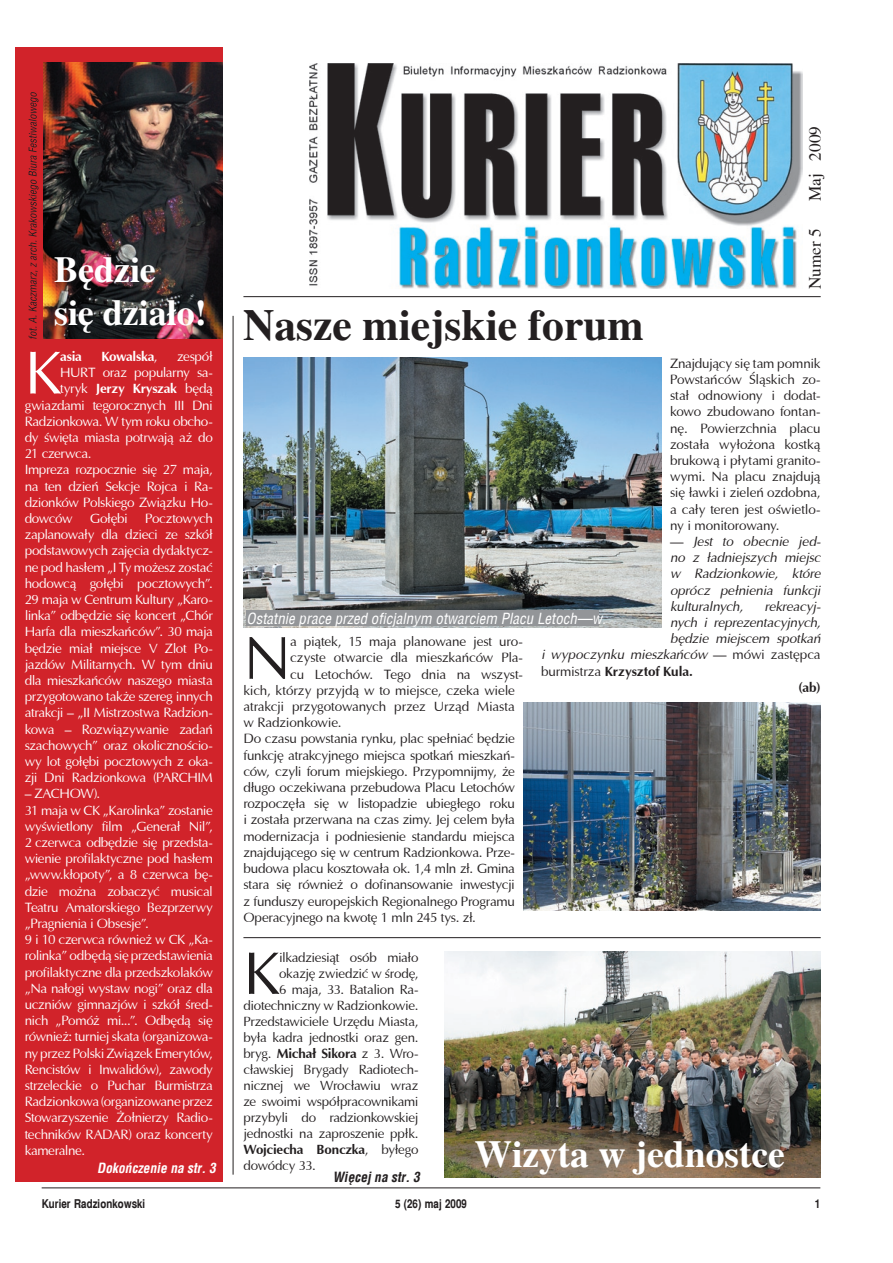
<style>
.page{position:relative;width:893px;height:1263px;background:#fff}
.page>*{position:absolute;margin:0;border:0;box-sizing:border-box;transform-origin:0 0}
.t1{font:61.05px "Ottawa";color:#231f20}
.t2{font:61.05px "Ottawa";color:#fff}
.t3{font:60.3px "Ottawa";color:#231f20}
.t4{font:700 43.5px "Toronto";color:#231f20}
.t5{font:700 37.5px "Toronto";color:#fff}
.t6{font:700 36px/43.2px "Toronto";color:#fff}
.t7{font:17.25px "Toronto";color:#231f20}
.t8{font:italic 15px "Switzerland Condensed";color:#fff}
.t9{font:13.5px/16.2px "Ottawa";letter-spacing:-.035em;color:#fff;text-align:justify}
.t10{font:13.5px/16.2px "Ottawa";letter-spacing:-.02em;color:#231f20;text-align:justify}
.t11{font:italic 13.5px/16.2px "Ottawa";letter-spacing:-.015em;color:#231f20;text-align:justify}
.t12{font:700 13.5px "Ottawa";letter-spacing:-.02em;color:#fff}
.t13{font:700 13.5px "Ottawa";letter-spacing:-.005em;color:#231f20}
.t14{font:italic 700 13.5px "Switzerland Condensed";color:#fff}
.t15{font:italic 700 13.5px "Switzerland Condensed";color:#231f20}
.t16{font:13.35px "Ottawa";letter-spacing:-.025em;color:#231f20}
.t17{font:700 13.35px "Ottawa";letter-spacing:-.015em;color:#231f20}
.t18{font:700 12px "Switzerland Narrow";color:#231f20}
.s1{font-weight:400}
.s2{font-style:normal}
.s3{font-weight:700}
</style>
<div class="page">
<hr style="left:42px;top:1187px;width:778px;height:1px;background:#231f20">
<img style="left:309px;top:64px;width:494px;height:225px">
<hr style="left:243px;top:296px;width:578px;height:1px;background:#231f20">
<div style="left:15px;top:47px;width:208px;height:1134px;background:#d1232a"></div>
<hr style="left:243px;top:937px;width:578px;height:1px;background:#231f20">
<hr style="left:233px;top:316px;width:1px;height:859px;background:#231f20">
<img style="left:44px;top:62px;width:179px;height:277px">
<svg style="left:29px;top:92px;width:9px;height:247px"></svg>
<img style="left:444px;top:952px;width:377px;height:226px">
<img style="left:243px;top:358px;width:419px;height:270px">
<img style="left:523px;top:702px;width:297px;height:208px">
<div style="left:247px;top:610px;width:352px;height:16px;background:#939598"></div>
<h3 class="t6" style="left:54px;top:248px;width:154px">Będzie<br>się działo!</h3>
<h1 class="t2" style="left:25px;top:336px;width:39px">K</h1>
<p class="t12" style="left:60px;top:348px;width:23px">asia</p>
<p class="t12" style="left:101px;top:348px;width:58px">Kowalska<span class="s1">,</span></p>
<p class="t9" style="left:177px;top:348px;width:37px">zespół</p>
<p class="t9" style="left:60px;top:364px;width:154px">HURT oraz popularny sa-</p>
<p class="t12" style="left:60px;top:380px;width:154px"><span class="s1">tyryk</span> Jerzy Kryszak <span class="s1">będą</span></p>
<p class="t9" style="left:25px;top:397px;width:190px">gwiazdami tegorocznych III Dni</p>
<p class="t9" style="left:25px;top:413px;width:190px">Radzionkowa. W tym roku obcho-</p>
<p class="t9" style="left:25px;top:429px;width:190px">dy święta miasta potrwają aż do</p>
<p class="t9" style="left:25px;top:445px;width:68px">21 czerwca.</p>
<p class="t9" style="left:25px;top:462px;width:190px">Impreza rozpocznie się 27 maja,</p>
<p class="t9" style="left:25px;top:478px;width:190px">na ten dzień Sekcje Rojca i Ra-</p>
<p class="t9" style="left:25px;top:494px;width:190px">dzionków Polskiego Związku Ho-</p>
<p class="t9" style="left:25px;top:510px;width:49px">dowców</p>
<p class="t9" style="left:90px;top:510px;width:40px">Gołębi</p>
<p class="t9" style="left:25px;top:510px;width:190px;text-indent:121px">Pocztowych zaplanowały dla dzieci ze szkół podstawowych zajęcia dydaktycz&shy;ne pod hasłem „I Ty możesz zostać hodowcą gołębi pocztowych”.<br>29 maja w Centrum Kultury „Karo&shy;linka” odbędzie się koncert „Chór Harfa dla mieszkańców”. 30 maja będzie miał miejsce V Zlot Po&shy;jazdów Militarnych. W tym dniu dla mieszkańców naszego miasta przygotowano także szereg innych atrakcji – „II Mistrzostwa Radzion&shy;kowa – Rozwiązywanie zadań szachowych” oraz okolicznościo&shy;wy lot gołębi pocztowych z oka&shy;zji Dni Radzionkowa (PARCHIM</p>
<p class="t9" style="left:25px;top:786px;width:190px;text-align:left">– ZACHOW).<br>31 maja w CK „Karolinka” zostanie wyświetlony film „Generał Nil”,<br>2 czerwca odbędzie się przedsta&shy;wienie profilaktyczne pod hasłem „www.kłopoty”, a 8 czerwca bę&shy;dzie można zobaczyć musical<br>Teatru Amatorskiego Bezprzerwy „Pragnienia i Obsesje”.<br>9 i 10 czerwca również w CK „Ka&shy;rolinka” odbędą się przedstawienia profilaktyczne dla przedszkolaków „Na nałogi wystaw nogi” oraz dla uczniów gimnazjów i szkół śred&shy;nich „Pomóż mi...”. Odbędą się również: turniej skata (organizowa&shy;ny przez Polski Związek Emerytów,<br>Rencistów i Inwalidów), zawody strzeleckie o Puchar Burmistrza<br>Radzionkowa (organizowane przez<br>Stowarzyszenie Żołnierzy Radio&shy;techników RADAR) oraz koncerty kameralne.</p>
<p class="t14" style="left:97px;top:1160px;width:120px">Dokończenie na str. 3</p>
<h3 class="t4" style="left:243px;top:300px;width:402px">Nasze miejskie forum</h3>
<p class="t7" style="left:805px;top:201px;width:77px;rotate:-90deg">Maj 2009</p>
<p class="t7" style="left:805px;top:289px;width:62px;rotate:-90deg">Numer 5</p>
<p class="t10" style="left:670px;top:355px;width:152px">Znajdujący się tam pomnik Powstańców Śląskich zo&shy;stał odnowiony i dodat&shy;kowo zbudowano fontan&shy;nę. Powierzchnia placu została wyłożona kostką brukową i płytami granito&shy;wymi. Na placu znajdują się ławki i zieleń ozdobna, a cały teren jest oświetlo&shy;ny i monitorowany.</p>
<p class="t11" style="left:670px;top:533px;width:152px"><span class="s2">—</span> Jest to obecnie jed&shy;no z ładniejszych miejsc w Radzionkowie, które oprócz pełnienia funkcji kulturalnych,</p>
<p class="t11" style="left:764px;top:598px;width:58px">rekreacyj-</p>
<p class="t11" style="left:670px;top:614px;width:152px">nych i reprezentacyjnych,</p>
<p class="t11" style="left:670px;top:630px;width:152px">będzie miejscem spotkań</p>
<p class="t11" style="left:541px;top:647px;width:281px">i wypoczynku mieszkańców <span class="s2">— mówi zastępca</span></p>
<p class="t13" style="left:541px;top:662px;width:153px"><span class="s1">burmistrza</span> Krzysztof Kula.</p>
<p class="t13" style="left:798px;top:679px;width:24px">(ab)</p>
<p class="t8" style="left:247px;top:609px;width:361px">Ostatnie prace przed oficjalnym otwarciem Placu Letochów.</p>
<h1 class="t1" style="left:243px;top:621px;width:49px">N</h1>
<p class="t10" style="left:290px;top:634px;width:234px">a piątek, 15 maja planowane jest uro-</p>
<p class="t10" style="left:290px;top:650px;width:234px">czyste otwarcie dla mieszkańców Pla-</p>
<p class="t10" style="left:290px;top:666px;width:234px">cu Letochów. Tego dnia na wszyst-</p>
<p class="t10" style="left:243px;top:682px;width:273px">kich, którzy przyjdą w to miejsce, czeka wiele</p>
<p class="t10" style="left:243px;top:698px;width:273px">atrakcji przygotowanych przez Urząd Miasta</p>
<p class="t10" style="left:243px;top:715px;width:100px">w Radzionkowie.</p>
<p class="t10" style="left:243px;top:731px;width:273px">Do czasu powstania rynku, plac spełniać będzie</p>
<p class="t10" style="left:243px;top:747px;width:273px">funkcję atrakcyjnego miejsca spotkań mieszkań-</p>
<p class="t10" style="left:243px;top:763px;width:273px">ców, czyli forum miejskiego. Przypomnijmy, że</p>
<p class="t10" style="left:243px;top:779px;width:273px">długo oczekiwana przebudowa Placu Letochów</p>
<p class="t10" style="left:243px;top:796px;width:273px">rozpoczęła się w listopadzie ubiegłego roku</p>
<p class="t10" style="left:243px;top:812px;width:273px">i została przerwana na czas zimy. Jej celem była</p>
<p class="t10" style="left:243px;top:828px;width:273px">modernizacja i podniesienie standardu miejsca</p>
<p class="t10" style="left:243px;top:844px;width:273px">znajdującego się w centrum Radzionkowa. Prze-</p>
<p class="t10" style="left:243px;top:860px;width:273px">budowa placu kosztowała ok. 1,4 mln zł. Gmina</p>
<p class="t10" style="left:243px;top:877px;width:273px">stara się również o dofinansowanie inwestycji</p>
<p class="t10" style="left:243px;top:893px;width:273px">z funduszy europejskich Regionalnego Programu</p>
<p class="t10" style="left:243px;top:909px;width:234px">Operacyjnego na kwotę 1 mln 245 tys. zł.</p>
<h2 class="t3" style="left:243px;top:937px;width:38px">K</h2>
<p class="t16" style="left:279px;top:949px;width:141px">ilkadziesiąt osób miało</p>
<p class="t16" style="left:279px;top:965px;width:141px">okazję zwiedzić w środę,</p>
<p class="t16" style="left:279px;top:981px;width:141px">6 maja, 33. Batalion Ra-</p>
<p class="t16" style="left:243px;top:997px;width:177px">diotechniczny w Radzionkowie.</p>
<p class="t16" style="left:243px;top:1013px;width:177px">Przedstawiciele Urzędu Miasta,</p>
<p class="t16" style="left:243px;top:1029px;width:177px">była kadra jednostki oraz gen.</p>
<p class="t16" style="left:243px;top:1045px;width:177px">bryg. <span class="s3">Michał Sikora</span> z 3. Wro-</p>
<p class="t16" style="left:243px;top:1061px;width:177px">cławskiej Brygady Radiotech-</p>
<p class="t16" style="left:243px;top:1077px;width:177px">nicznej we Wrocławiu wraz</p>
<p class="t16" style="left:243px;top:1093px;width:177px">ze swoimi współpracownikami</p>
<p class="t16" style="left:243px;top:1109px;width:177px">przybyli do radzionkowskiej</p>
<p class="t16" style="left:243px;top:1125px;width:177px">jednostki na zaproszenie ppłk.</p>
<p class="t17" style="left:243px;top:1141px;width:177px">Wojciecha Bonczka<span class="s1">, byłego</span></p>
<p class="t16" style="left:243px;top:1157px;width:74px">dowódcy 33.</p>
<p class="t15" style="left:333px;top:1169px;width:89px">Więcej na str. 3</p>
<h3 class="t5" style="left:474px;top:1132px;width:312px">Wizyta w jednostce</h3>
<p class="t18" style="left:42px;top:1197px;width:105px">Kurier Radzionkowski</p>
<p class="t18" style="left:395px;top:1197px;width:73px">5 (26) maj 2009</p>
</div>
